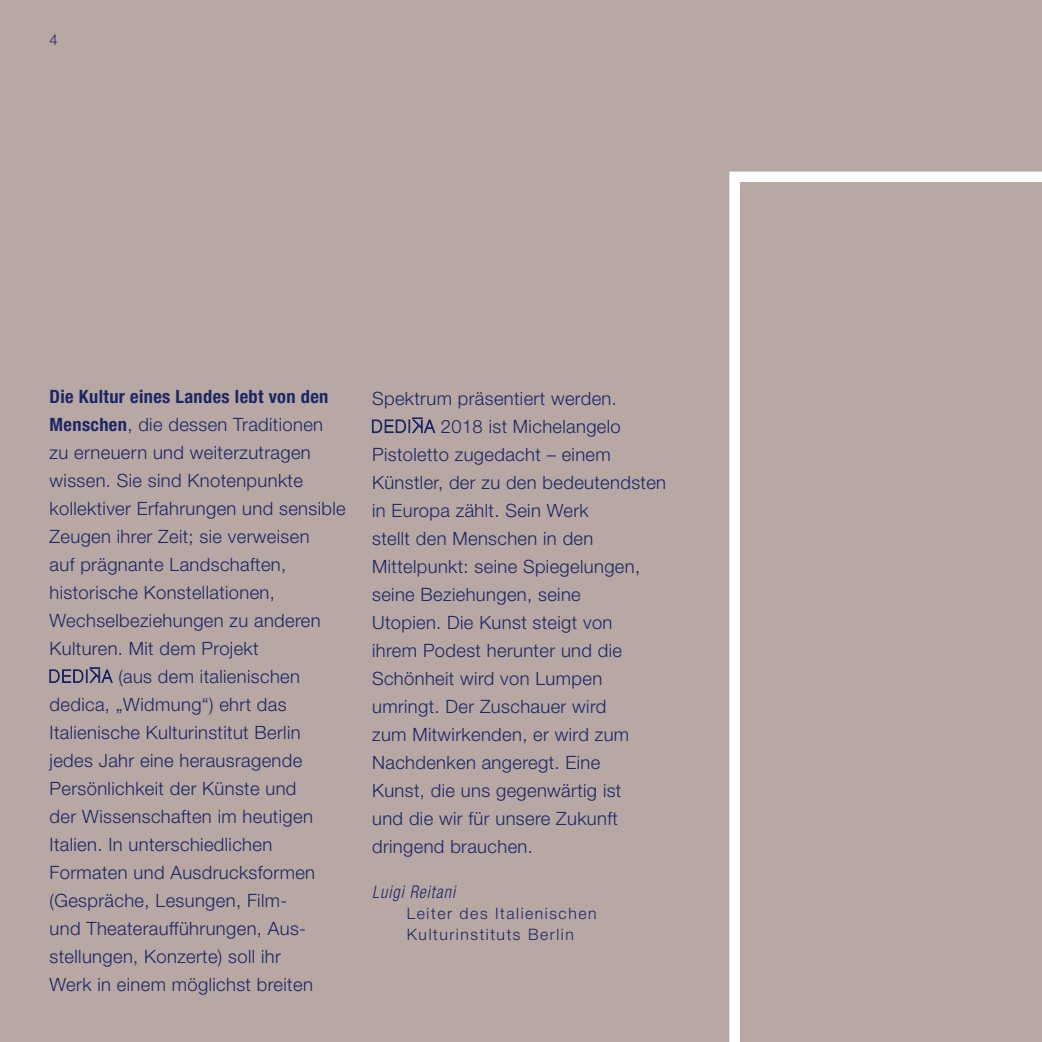
<style>
.page{position:relative;width:1042px;height:1042px;background:#b8a8a4}
.page>*{position:absolute;margin:0;border:0;box-sizing:border-box;transform-origin:0 0}
.t1{font:300 18.38px "Helvetica Neue LT";letter-spacing:.02em;color:#1b2666}
.t2{font:700 condensed 18.38px "Helvetica Neue LT";letter-spacing:.02em;color:#1b2666}
.t3{font:italic 300 condensed 17.5px "Helvetica Neue LT";letter-spacing:.06em;color:#1b2666;scale:.94 1}
.t4{font:300 15.75px/21px "Helvetica Neue LT";letter-spacing:.1em;color:#1b2666}
.t5{font:300 14.88px "Helvetica Neue LT";color:#1b2666}
.s1{font-weight:700;font-stretch:condensed}
</style>
<div class="page">
<svg style="left:729px;top:172px;width:313px;height:870px"></svg>
<svg style="left:49px;top:667px;width:64px;height:16px"></svg>
<svg style="left:372px;top:418px;width:63px;height:15px"></svg>
<p class="t5" style="left:50px;top:31px;width:10px">4</p>
<p class="t2" style="left:50px;top:385px;width:280px">Die Kultur eines Landes lebt von den</p>
<p class="t1" style="left:50px;top:413px;width:275px"><span class="s1">Menschen</span>, die dessen Traditionen</p>
<p class="t1" style="left:50px;top:441px;width:263px">zu erneuern und weiterzutragen</p>
<p class="t1" style="left:50px;top:469px;width:255px">wissen. Sie sind Knotenpunkte</p>
<p class="t1" style="left:50px;top:497px;width:298px">kollektiver Erfahrungen und sensible</p>
<p class="t1" style="left:50px;top:525px;width:261px">Zeugen ihrer Zeit; sie verweisen</p>
<p class="t1" style="left:50px;top:553px;width:238px">auf prägnante Landschaften,</p>
<p class="t1" style="left:50px;top:581px;width:227px">historische Konstellationen,</p>
<p class="t1" style="left:50px;top:609px;width:273px">Wechselbeziehungen zu anderen</p>
<p class="t1" style="left:50px;top:637px;width:210px">Kulturen. Mit dem Projekt</p>
<p class="t1" style="left:118px;top:665px;width:183px">(aus dem italienischen</p>
<p class="t1" style="left:50px;top:693px;width:238px">dedica, „Widmung“) ehrt das</p>
<p class="t1" style="left:50px;top:721px;width:252px">Italienische Kulturinstitut Berlin</p>
<p class="t1" style="left:50px;top:749px;width:254px">jedes Jahr eine herausragende</p>
<p class="t1" style="left:50px;top:777px;width:248px">Persönlichkeit der Künste und</p>
<p class="t1" style="left:50px;top:805px;width:265px">der Wissenschaften im heutigen</p>
<p class="t1" style="left:50px;top:833px;width:224px">Italien. In unterschiedlichen</p>
<p class="t1" style="left:50px;top:861px;width:267px">Formaten und Ausdrucksformen</p>
<p class="t1" style="left:50px;top:889px;width:239px">(Gespräche, Lesungen, Film-</p>
<p class="t1" style="left:50px;top:917px;width:256px">und Theateraufführungen, Aus-</p>
<p class="t1" style="left:50px;top:945px;width:233px">stellungen, Konzerte) soll ihr</p>
<p class="t1" style="left:50px;top:973px;width:265px">Werk in einem möglichst breiten</p>
<p class="t1" style="left:372px;top:387px;width:246px">Spektrum präsentiert werden.</p>
<p class="t1" style="left:441px;top:415px;width:181px">2018 ist Michelangelo</p>
<p class="t1" style="left:372px;top:443px;width:240px">Pistoletto zugedacht – einem</p>
<p class="t1" style="left:372px;top:471px;width:295px">Künstler, der zu den bedeutendsten</p>
<p class="t1" style="left:372px;top:499px;width:218px">in Europa zählt. Sein Werk</p>
<p class="t1" style="left:372px;top:527px;width:223px">stellt den Menschen in den</p>
<p class="t1" style="left:372px;top:555px;width:269px">Mittelpunkt: seine Spiegelungen,</p>
<p class="t1" style="left:372px;top:583px;width:210px">seine Beziehungen, seine</p>
<p class="t1" style="left:372px;top:611px;width:242px">Utopien. Die Kunst steigt von</p>
<p class="t1" style="left:372px;top:639px;width:251px">ihrem Podest herunter und die</p>
<p class="t1" style="left:372px;top:667px;width:232px">Schönheit wird von Lumpen</p>
<p class="t1" style="left:372px;top:695px;width:236px">umringt. Der Zuschauer wird</p>
<p class="t1" style="left:372px;top:723px;width:259px">zum Mitwirkenden, er wird zum</p>
<p class="t1" style="left:372px;top:751px;width:230px">Nachdenken angeregt. Eine</p>
<p class="t1" style="left:372px;top:779px;width:251px">Kunst, die uns gegenwärtig ist</p>
<p class="t1" style="left:372px;top:807px;width:247px">und die wir für unsere Zukunft</p>
<p class="t1" style="left:372px;top:835px;width:162px">dringend brauchen.</p>
<p class="t3" style="left:372px;top:881px;width:90px">Luigi Reitani</p>
<p class="t4" style="left:407px;top:902px;width:191px">Leiter des Italienischen<br>Kulturinstituts Berlin</p>
</div>
